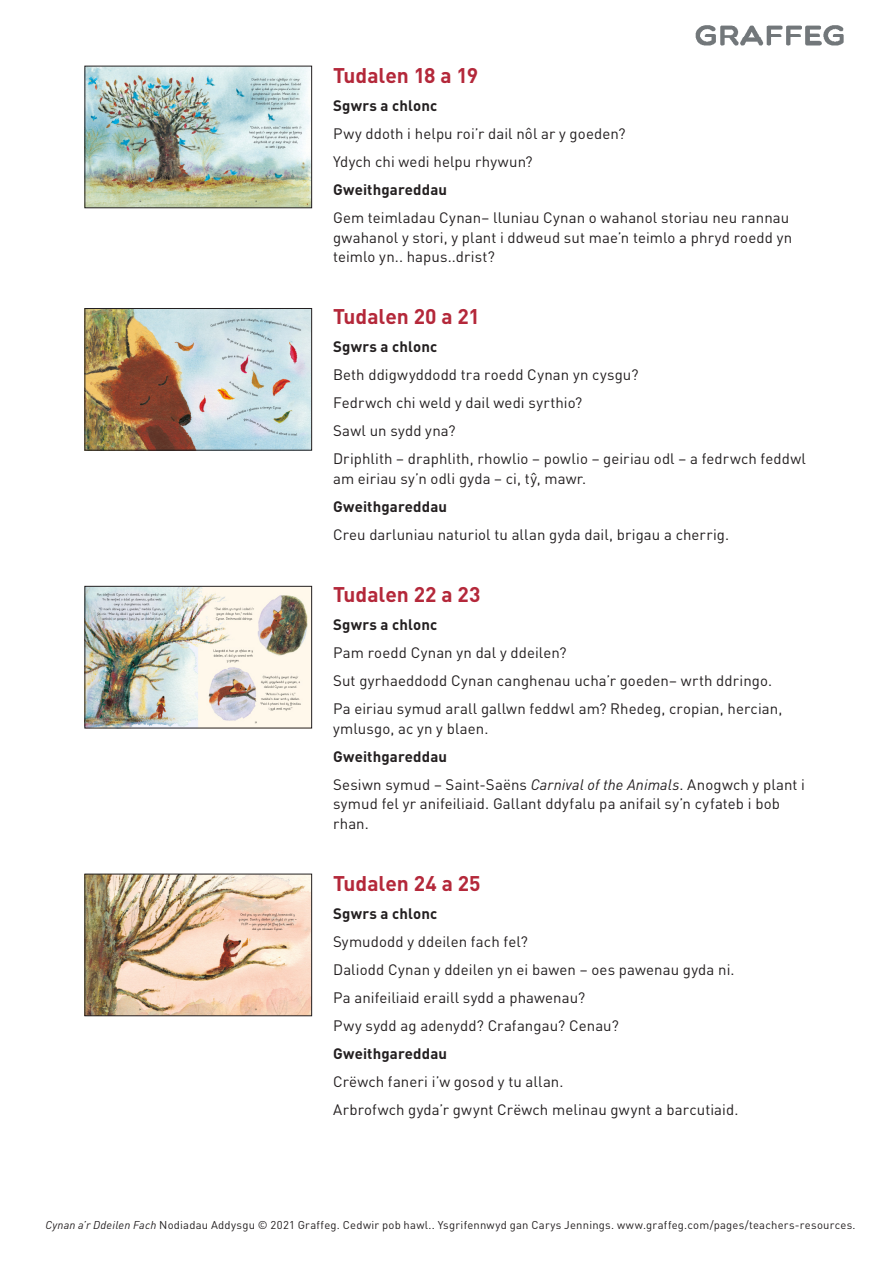
<style>
.page{position:relative;width:893px;height:1263px;background:#fff}
.page>*{position:absolute;margin:0;border:0;box-sizing:border-box;transform-origin:0 0}
.subheads{font:700 21px "DIN";color:#b4283a}
._4__Main_body_copy{font:15px/19.5px "DIN";letter-spacing:.005em;color:#231f20}
._4__Main_body_copy-2{font:700 15px "DIN";letter-spacing:.01em;color:#231f20}
.t1{font:11.25px "DIN";letter-spacing:.02em;color:#231f20}
.s1{font-family:"DIN Pro"}
.s2{font-style:italic}
</style>
<div class="page">
<img style="left:695px;top:25px;width:149px;height:21px">
<img style="left:87px;top:68px;width:223px;height:138px">
<div style="left:85px;top:66px;width:227px;height:142px;border:1px solid #231f20"></div>
<img style="left:87px;top:310px;width:223px;height:138px">
<div style="left:85px;top:308px;width:227px;height:142px;border:1px solid #231f20"></div>
<img style="left:87px;top:588px;width:223px;height:138px">
<div style="left:85px;top:586px;width:227px;height:142px;border:1px solid #231f20"></div>
<img style="left:87px;top:876px;width:223px;height:138px">
<div style="left:85px;top:874px;width:227px;height:142px;border:1px solid #231f20"></div>
<p class="subheads" style="left:333px;top:62px;width:147px">Tudalen 18 a 19</p>
<p class="_4__Main_body_copy-2" style="left:333px;top:96px;width:106px">Sgwrs a chlonc</p>
<p class="_4__Main_body_copy" style="left:333px;top:124px;width:294px">Pwy ddoth i helpu roi’r dail nôl ar y goeden?</p>
<p class="_4__Main_body_copy" style="left:333px;top:152px;width:201px">Ydych chi wedi helpu rhywun?</p>
<p class="_4__Main_body_copy-2" style="left:333px;top:180px;width:116px">Gweithgareddau</p>
<p class="_4__Main_body_copy" style="left:333px;top:208px;width:461px">Gem teimladau Cynan– lluniau Cynan o wahanol storiau neu rannau gwahanol y stori, y plant i ddweud sut mae’n teimlo a phryd roedd yn teimlo yn.. hapus..drist?</p>
<p class="subheads" style="left:333px;top:303px;width:148px">Tudalen 20 a 21</p>
<p class="_4__Main_body_copy-2" style="left:333px;top:337px;width:106px">Sgwrs a chlonc</p>
<p class="_4__Main_body_copy" style="left:333px;top:365px;width:307px">Beth ddigwyddodd tra roedd Cynan yn cysgu?</p>
<p class="_4__Main_body_copy" style="left:333px;top:393px;width:251px">Fedrwch chi weld y dail wedi syrthio?</p>
<p class="_4__Main_body_copy" style="left:333px;top:421px;width:124px">Sawl un sydd yna?</p>
<p class="_4__Main_body_copy" style="left:333px;top:449px;width:474px">Driphlith – draphlith, rhowlio – powlio – geiriau odl – a fedrwch feddwl am eiriau sy’n odli gyda – ci, t<span class="s1">ŷ</span>, mawr.</p>
<p class="_4__Main_body_copy-2" style="left:333px;top:497px;width:116px">Gweithgareddau</p>
<p class="_4__Main_body_copy" style="left:333px;top:524px;width:398px">Creu darluniau naturiol tu allan gyda dail, brigau a cherrig.</p>
<p class="subheads" style="left:333px;top:581px;width:149px">Tudalen 22 a 23</p>
<p class="_4__Main_body_copy-2" style="left:333px;top:615px;width:106px">Sgwrs a chlonc</p>
<p class="_4__Main_body_copy" style="left:333px;top:642px;width:235px">Pam roedd Cynan yn dal y ddeilen?</p>
<p class="_4__Main_body_copy" style="left:333px;top:670px;width:441px">Sut gyrhaeddodd Cynan canghenau ucha’r goeden– wrth ddringo.</p>
<p class="_4__Main_body_copy" style="left:333px;top:698px;width:451px">Pa eiriau symud arall gallwn feddwl am? Rhedeg, cropian, hercian, ymlusgo, ac yn y blaen.</p>
<p class="_4__Main_body_copy-2" style="left:333px;top:746px;width:116px">Gweithgareddau</p>
<p class="_4__Main_body_copy" style="left:333px;top:774px;width:473px">Sesiwn symud – Saint-Saëns <span class="s2">Carnival of the Animals</span>. Anogwch y plant i symud fel yr anifeiliaid. Gallant ddyfalu pa anifail sy’n cyfateb i bob rhan.</p>
<p class="subheads" style="left:333px;top:869px;width:149px">Tudalen 24 a 25</p>
<p class="_4__Main_body_copy-2" style="left:333px;top:903px;width:106px">Sgwrs a chlonc</p>
<p class="_4__Main_body_copy" style="left:333px;top:931px;width:196px">Symudodd y ddeilen fach fel?</p>
<p class="_4__Main_body_copy" style="left:333px;top:959px;width:403px">Daliodd Cynan y ddeilen yn ei bawen – oes pawenau gyda ni.</p>
<p class="_4__Main_body_copy" style="left:333px;top:987px;width:254px">Pa anifeiliaid eraill sydd a phawenau?</p>
<p class="_4__Main_body_copy" style="left:333px;top:1015px;width:287px">Pwy sydd ag adenydd? Crafangau? Cenau?</p>
<p class="_4__Main_body_copy-2" style="left:333px;top:1043px;width:116px">Gweithgareddau</p>
<p class="_4__Main_body_copy" style="left:333px;top:1071px;width:232px">Crëwch faneri i’w gosod y tu allan.</p>
<p class="_4__Main_body_copy" style="left:333px;top:1099px;width:407px">Arbrofwch gyda’r gwynt Crëwch melinau gwynt a barcutiaid.</p>
<p class="t1" style="left:45px;top:1218px;width:812px"><span class="s2">Cynan a’r Ddeilen Fach</span> Nodiadau Addysgu © 2021 Graffeg. Cedwir pob hawl.. Ysgrifennwyd gan Carys Jennings. www.graffeg.com/pages/teachers-resources.</p>
</div>
